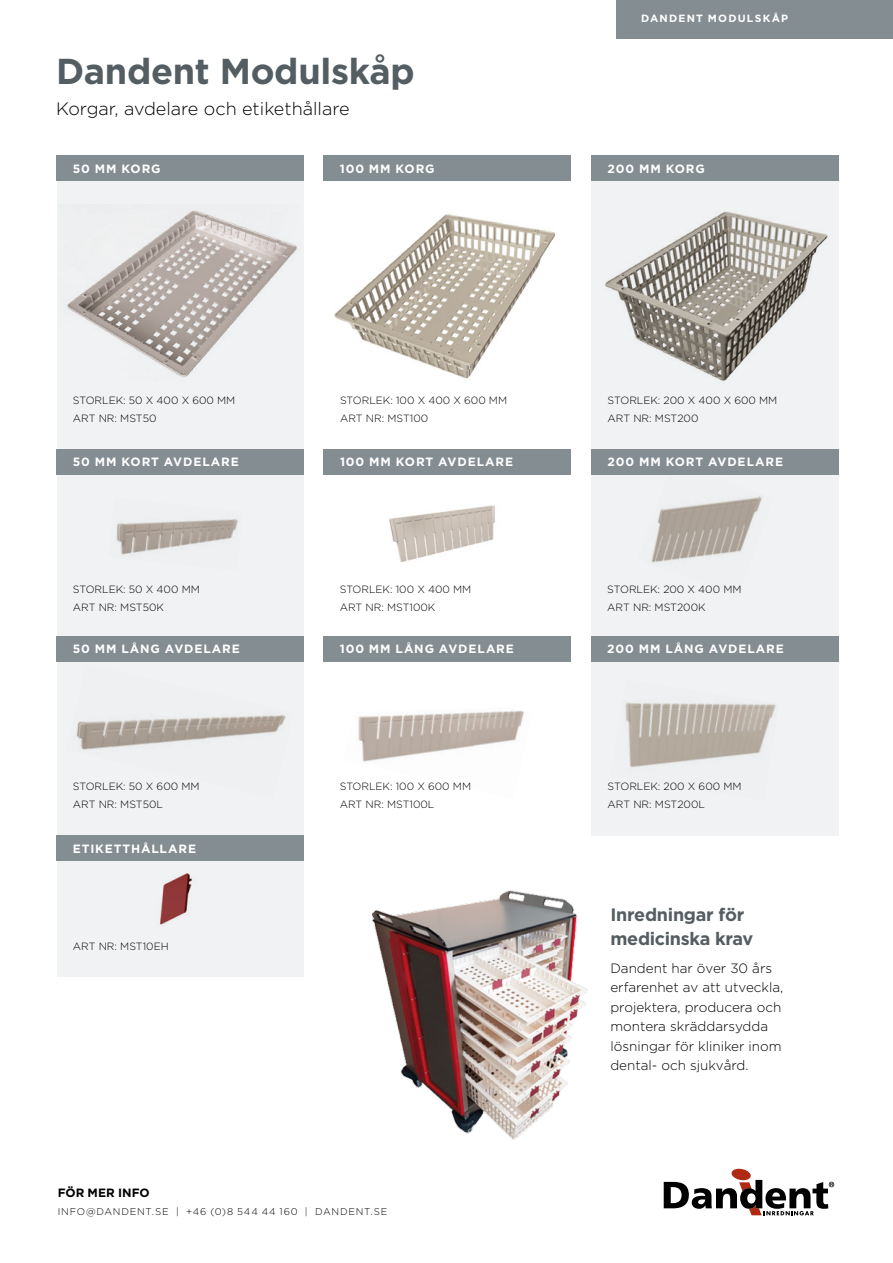
<style>
.page{position:relative;width:893px;height:1263px;background:#fff}
.page>*{position:absolute;margin:0;border:0;box-sizing:border-box;transform-origin:0 0}
.t1{font:700 36px "Gotham HTF";letter-spacing:-.01em;color:#535d62}
.t2{font:300 18px "Gotham HTF";color:#000}
.t3{font:700 18px/24px "Gotham HTF";letter-spacing:-.015em;color:#535d62}
.t4{font:300 13.5px/19.5px "Gotham HTF";color:#000}
.t5{font:700 12px "Gotham HTF";letter-spacing:.075em;color:#fff}
.t6{font:700 12px "Gotham HTF";letter-spacing:.005em;color:#000}
.t7{font:300 10.5px "Gotham HTF";color:#000}
.t8{font:700 10.5px "Gotham HTF";letter-spacing:.115em;color:#fff}
.t9{font:300 9.75px "Gotham HTF";letter-spacing:.08em;color:#000}
</style>
<div class="page">
<div style="left:57px;top:155px;width:246px;height:821px;background:#f0f2f3"></div>
<div style="left:591px;top:155px;width:248px;height:681px;background:#f0f2f3"></div>
<img style="left:651px;top:496px;width:111px;height:67px">
<div style="left:56px;top:155px;width:247px;height:26px;background:#838d92"></div>
<div style="left:324px;top:155px;width:247px;height:26px;background:#838d92"></div>
<div style="left:591px;top:155px;width:247px;height:26px;background:#838d92"></div>
<div style="left:56px;top:449px;width:247px;height:26px;background:#838d92"></div>
<div style="left:56px;top:637px;width:247px;height:25px;background:#838d92"></div>
<div style="left:324px;top:449px;width:247px;height:26px;background:#838d92"></div>
<div style="left:324px;top:637px;width:247px;height:25px;background:#838d92"></div>
<div style="left:591px;top:449px;width:247px;height:26px;background:#838d92"></div>
<div style="left:591px;top:637px;width:247px;height:25px;background:#838d92"></div>
<img style="left:116px;top:519px;width:122px;height:36px">
<img style="left:76px;top:715px;width:210px;height:35px">
<img style="left:625px;top:702px;width:151px;height:66px">
<img style="left:67px;top:210px;width:230px;height:168px">
<img style="left:605px;top:211px;width:223px;height:170px">
<img style="left:358px;top:710px;width:166px;height:52px">
<img style="left:389px;top:505px;width:106px;height:57px">
<img style="left:334px;top:214px;width:222px;height:165px">
<div style="left:56px;top:836px;width:247px;height:25px;background:#838d92"></div>
<img style="left:160px;top:873px;width:32px;height:52px">
<div style="left:616px;top:0;width:277px;height:38px;background:#838d92"></div>
<svg style="left:664px;top:1169px;width:170px;height:46px"></svg>
<img style="left:372px;top:890px;width:215px;height:249px">
<p class="t8" style="left:641px;top:12px;width:149px">DANDENT MODULSKÅP</p>
<p class="t1" style="left:56px;top:50px;width:360px">Dandent Modulskåp</p>
<p class="t2" style="left:56px;top:99px;width:295px">Korgar, avdelare och etikethållare</p>
<p class="t5" style="left:73px;top:161px;width:89px">50 MM KORG</p>
<p class="t5" style="left:340px;top:161px;width:96px">100 MM KORG</p>
<p class="t5" style="left:608px;top:161px;width:99px">200 MM KORG</p>
<p class="t7" style="left:73px;top:395px;width:164px">STORLEK: 50 X 400 X 600 MM</p>
<p class="t7" style="left:73px;top:413px;width:85px">ART NR: MST50</p>
<p class="t7" style="left:340px;top:395px;width:169px">STORLEK: 100 X 400 X 600 MM</p>
<p class="t7" style="left:340px;top:413px;width:90px">ART NR: MST100</p>
<p class="t7" style="left:608px;top:395px;width:171px">STORLEK: 200 X 400 X 600 MM</p>
<p class="t7" style="left:608px;top:413px;width:92px">ART NR: MST200</p>
<p class="t5" style="left:73px;top:455px;width:167px">50 MM KORT AVDELARE</p>
<p class="t5" style="left:340px;top:455px;width:175px">100 MM KORT AVDELARE</p>
<p class="t5" style="left:608px;top:455px;width:177px">200 MM KORT AVDELARE</p>
<p class="t7" style="left:73px;top:583px;width:128px">STORLEK: 50 X 400 MM</p>
<p class="t7" style="left:73px;top:601px;width:93px">ART NR: MST50K</p>
<p class="t7" style="left:340px;top:583px;width:133px">STORLEK: 100 X 400 MM</p>
<p class="t7" style="left:340px;top:601px;width:97px">ART NR: MST100K</p>
<p class="t7" style="left:607px;top:583px;width:136px">STORLEK: 200 X 400 MM</p>
<p class="t7" style="left:607px;top:601px;width:100px">ART NR: MST200K</p>
<p class="t5" style="left:73px;top:642px;width:168px">50 MM LÅNG AVDELARE</p>
<p class="t5" style="left:340px;top:642px;width:176px">100 MM LÅNG AVDELARE</p>
<p class="t5" style="left:607px;top:642px;width:178px">200 MM LÅNG AVDELARE</p>
<p class="t7" style="left:73px;top:781px;width:128px">STORLEK: 50 X 600 MM</p>
<p class="t7" style="left:73px;top:799px;width:92px">ART NR: MST50L</p>
<p class="t7" style="left:340px;top:781px;width:133px">STORLEK: 100 X 600 MM</p>
<p class="t7" style="left:340px;top:799px;width:96px">ART NR: MST100L</p>
<p class="t7" style="left:608px;top:781px;width:136px">STORLEK: 200 X 600 MM</p>
<p class="t7" style="left:608px;top:799px;width:99px">ART NR: MST200L</p>
<p class="t5" style="left:73px;top:842px;width:125px">ETIKETTHÅLLARE</p>
<p class="t7" style="left:73px;top:941px;width:97px">ART NR: MST10EH</p>
<p class="t3" style="left:610px;top:902px;width:144px">Inredningar för medicinska krav</p>
<p class="t4" style="left:610px;top:958px;width:174px">Dandent har över 30 års erfarenhet av att utveckla, projektera, producera och montera skräddarsydda lösningar för kliniker inom dental- och sjukvård.</p>
<p class="t6" style="left:58px;top:1186px;width:93px">FÖR MER INFO</p>
<p class="t9" style="left:58px;top:1206px;width:331px">INFO@DANDENT.SE | +46 (0)8 544 44 160 | DANDENT.SE</p>
</div>
